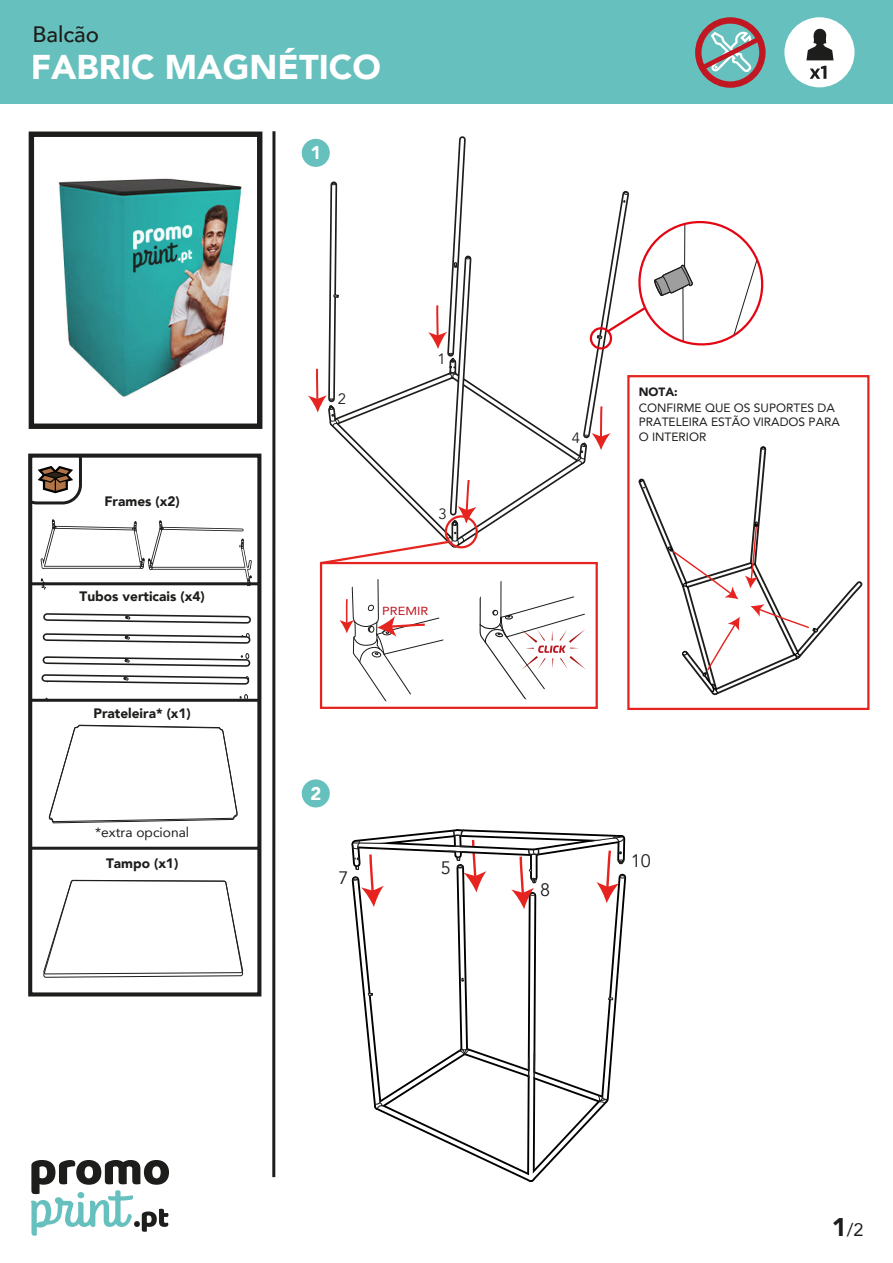
<style>
.page{position:relative;width:893px;height:1263px;background:#fff}
.page>*{position:absolute;margin:0;border:0;box-sizing:border-box;transform-origin:0 0}
.t1{font:900 34.35px "Avenir";color:#fff}
.t2{font:500 22.35px "Avenir";color:#1d1d1b}
.t3{font:900 18.3px "Avenir";color:#fff}
.t4{font:18px "Avenir";color:#1d1d1b}
.t5{font:18px "Avenir";color:#1d1d1b}
.t6{font:15px "Avenir";color:#1d1d1b}
.t7{font:900 13.65px "Avenir";color:#1d1d1b}
.t8{font:13.65px "Avenir";color:#1d1d1b}
.t9{font:12px/14.4px "Avenir";color:#1d1d1b}
.t10{font:900 12px "Avenir";color:#1d1d1b}
.t11{font:11.7px "Avenir";color:#be1622;scale:1.1 1}
.s1{font-weight:900;font-size:25.5px}
</style>
<div class="page">
<img style="left:28px;top:144px;width:248px;height:275px">
<div style="left:302px;top:139px;width:28px;height:28px;background:#66c0bd;border-radius:50%"></div>
<div style="left:302px;top:779px;width:28px;height:28px;background:#66c0bd;border-radius:50%"></div>
<div style="left:0;top:0;width:893px;height:104px;background:#66c0bd"></div>
<div style="left:784px;top:17px;width:70px;height:70px;background:#fff;border-radius:50%"></div>
<svg style="left:806px;top:29px;width:28px;height:31px"></svg>
<svg style="left:810px;top:66px;width:16px;height:13px"></svg>
<svg style="left:695px;top:17px;width:71px;height:71px"></svg>
<svg style="left:31px;top:1160px;width:138px;height:76px"></svg>
<div style="left:320px;top:562px;width:278px;height:147px;border:2px solid #e52420"></div>
<hr style="left:272px;top:131px;width:3px;height:1046px;background:#1d1d1b">
<div style="left:29px;top:132px;width:233px;height:297px;border:5px solid #1d1d1b"></div>
<div style="left:28px;top:454px;width:233px;height:542px;border:4px solid #1d1d1b"></div>
<svg style="left:28px;top:453px;width:55px;height:53px"></svg>
<svg style="left:39px;top:519px;width:215px;height:71px"></svg>
<hr style="left:31px;top:582px;width:228px;height:3px;background:#1d1d1b">
<hr style="left:30px;top:699px;width:228px;height:3px;background:#1d1d1b">
<hr style="left:31px;top:847px;width:228px;height:3px;background:#1d1d1b">
<svg style="left:37px;top:613px;width:218px;height:86px"></svg>
<svg style="left:49px;top:724px;width:189px;height:100px"></svg>
<svg style="left:43px;top:879px;width:200px;height:98px"></svg>
<svg style="left:351px;top:829px;width:276px;height:353px"></svg>
<div style="left:627px;top:375px;width:242px;height:335px;border:2px solid #e52420"></div>
<svg style="left:308px;top:136px;width:557px;height:570px"></svg>
<h2 class="t2" style="left:33px;top:15px;width:68px">Balcão</h2>
<h1 class="t1" style="left:31px;top:38px;width:352px">FABRIC MAGNÉTICO</h1>
<h3 class="t3" style="left:311px;top:137px;width:12px">1</h3>
<p class="t7" style="left:105px;top:490px;width:77px">Frames (x2)</p>
<p class="t7" style="left:80px;top:584px;width:127px">Tubos verticais (x4)</p>
<p class="t7" style="left:93px;top:702px;width:99px">Prateleira* (x1)</p>
<p class="t8" style="left:95px;top:821px;width:96px">*extra opcional</p>
<p class="t7" style="left:106px;top:851px;width:74px">Tampo (x1)</p>
<p class="t6" style="left:338px;top:390px;width:10px">2</p>
<p class="t6" style="left:438px;top:350px;width:10px">1</p>
<p class="t6" style="left:439px;top:505px;width:10px">3</p>
<p class="t11" style="left:382px;top:601px;width:43px">PREMIR</p>
<p class="t6" style="left:572px;top:429px;width:10px">4</p>
<p class="t10" style="left:639px;top:382px;width:41px">NOTA:</p>
<p class="t9" style="left:639px;top:400px;width:203px">CONFIRME QUE OS SUPORTES DA<br>PRATELEIRA ESTÃO VIRADOS PARA<br>O INTERIOR</p>
<h3 class="t3" style="left:311px;top:778px;width:12px">2</h3>
<h3 class="t4" style="left:338px;top:867px;width:12px">7</h3>
<h3 class="t4" style="left:441px;top:857px;width:12px">5</h3>
<h3 class="t4" style="left:631px;top:850px;width:22px">10</h3>
<h3 class="t4" style="left:540px;top:879px;width:12px">8</h3>
<h3 class="t5" style="left:832px;top:1215px;width:33px"><span class="s1">1</span>/2</h3>
</div>
